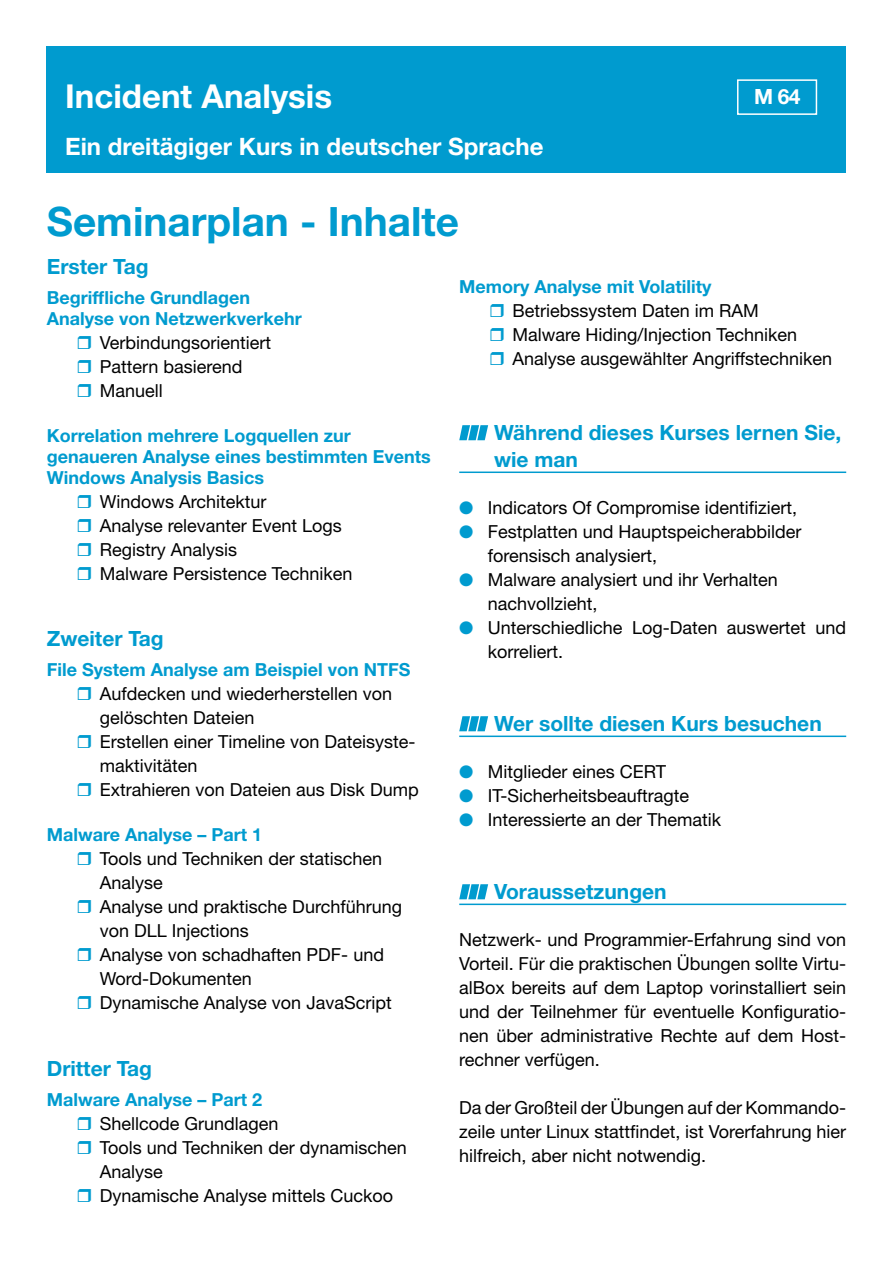
<style>
.page{position:relative;width:893px;height:1263px;background:#fff}
.page>*{position:absolute;margin:0;border:0;box-sizing:border-box;transform-origin:0 0}
.ÜS_Titel_groß{font:700 40.5px "Helvetica Neue LT Std";color:#009bcf}
.ÜS_groß_weiß{font:700 33px "Helvetica Neue LT Std";color:#fff}
.ÜS_klein_weiß{font:700 24px "Helvetica Neue LT Std";color:#fff}
.ÜS_Klein_14_pt_Linie{font:700 21px/27px "Helvetica Neue LT Std";color:#009bcf}
.ÜS_klein_Grundtext_1{font:700 21px "Helvetica Neue LT Std";color:#009bcf}
.t1{font:700 21px "Helvetica Neue LT Std";color:#fff}
.Grundtext_12_pt{font:18px/24px "Helvetica Neue LT Std";color:#000}
.Grundtext_Aufzählung{font:18px/24px "Helvetica Neue LT Std";color:#000}
.ÜS_klein_Grundtext_1-2{font:700 18px "Helvetica Neue LT Std";color:#009bcf}
.s1{color:#009bcf}
</style>
<div class="page">
<div style="left:47px;top:47px;width:799px;height:126px;background:#009bcf"></div>
<div style="left:737px;top:79px;width:80px;height:36px;border:2px solid #fff"></div>
<hr style="left:459px;top:471px;width:387px;height:2px;background:#009bcf">
<hr style="left:459px;top:735px;width:387px;height:2px;background:#009bcf">
<hr style="left:459px;top:903px;width:387px;height:2px;background:#009bcf">
<svg style="left:459px;top:425px;width:29px;height:15px"></svg>
<svg style="left:459px;top:716px;width:29px;height:15px"></svg>
<svg style="left:459px;top:884px;width:29px;height:15px"></svg>
<p class="ÜS_groß_weiß" style="left:65px;top:76px;width:268px">Incident Analysis</p>
<p class="ÜS_klein_weiß" style="left:65px;top:131px;width:480px">Ein dreitägiger Kurs in deutscher Sprache</p>
<p class="t1" style="left:754px;top:84px;width:48px">M 64</p>
<p class="ÜS_Titel_groß" style="left:47px;top:197px;width:414px">Seminarplan - Inhalte</p>
<p class="ÜS_klein_Grundtext_1" style="left:47px;top:254px;width:103px">Erster Tag</p>
<p class="ÜS_klein_Grundtext_1-2" style="left:47px;top:287px;width:205px">Begriffliche Grundlagen</p>
<p class="ÜS_klein_Grundtext_1-2" style="left:47px;top:308px;width:257px">Analyse von Netzwerkverkehr</p>
<p class="Grundtext_Aufzählung" style="left:100px;top:331px;width:173px">Verbindungsorientiert</p>
<p class="Grundtext_Aufzählung" style="left:100px;top:355px;width:144px">Pattern basierend</p>
<p class="Grundtext_Aufzählung" style="left:100px;top:379px;width:65px">Manuell</p>
<p class="ÜS_klein_Grundtext_1-2" style="left:47px;top:425px;width:305px">Korrelation mehrere Logquellen zur</p>
<p class="ÜS_klein_Grundtext_1-2" style="left:47px;top:446px;width:385px">genaueren Analyse eines bestimmten Events</p>
<p class="ÜS_klein_Grundtext_1-2" style="left:47px;top:467px;width:219px">Windows Analysis Basics</p>
<p class="Grundtext_Aufzählung" style="left:100px;top:490px;width:168px">Windows Architektur</p>
<p class="Grundtext_Aufzählung" style="left:100px;top:514px;width:244px">Analyse relevanter Event Logs</p>
<p class="Grundtext_Aufzählung" style="left:100px;top:538px;width:139px">Registry Analysis</p>
<p class="Grundtext_Aufzählung" style="left:100px;top:562px;width:254px">Malware Persistence Techniken</p>
<p class="ÜS_klein_Grundtext_1-2" style="left:459px;top:276px;width:254px">Memory Analyse mit Volatility</p>
<p class="Grundtext_Aufzählung" style="left:512px;top:299px;width:248px">Betriebssystem Daten im RAM</p>
<p class="Grundtext_Aufzählung" style="left:512px;top:323px;width:286px">Malware Hiding/Injection Techniken</p>
<p class="Grundtext_Aufzählung" style="left:512px;top:347px;width:321px">Analyse ausgewählter Angriffstechniken</p>
<p class="ÜS_Klein_14_pt_Linie" style="left:494px;top:419px;width:349px">Während dieses Kurses lernen Sie, wie man</p>
<p class="Grundtext_12_pt" style="left:459px;top:495px;width:339px"><span class="s1">●</span> Indicators Of Compromise identifiziert,</p>
<p class="Grundtext_12_pt" style="left:488px;top:519px;width:315px;text-indent:-28px"><span class="s1">●</span> Festplatten und Hauptspeicherabbilder forensisch analysiert,</p>
<p class="Grundtext_12_pt" style="left:488px;top:567px;width:292px;text-indent:-28px"><span class="s1">●</span> Malware analysiert und ihr Verhalten nachvollzieht,</p>
<p class="Grundtext_12_pt" style="left:488px;top:615px;width:360px;text-indent:-28px"><span class="s1">●</span> Unterschiedliche Log-Daten auswertet und korreliert.</p>
<p class="ÜS_klein_Grundtext_1" style="left:47px;top:626px;width:119px">Zweiter Tag</p>
<p class="ÜS_klein_Grundtext_1-2" style="left:47px;top:659px;width:365px">File System Analyse am Beispiel von NTFS</p>
<p class="Grundtext_Aufzählung" style="left:100px;top:682px;width:294px">Aufdecken und wiederherstellen von gelöschten Dateien</p>
<p class="Grundtext_Aufzählung" style="left:100px;top:730px;width:317px">Erstellen einer Timeline von Dateisyste&shy;maktivitäten</p>
<p class="Grundtext_Aufzählung" style="left:100px;top:778px;width:320px">Extrahieren von Dateien aus Disk Dump</p>
<p class="ÜS_klein_Grundtext_1-2" style="left:47px;top:824px;width:217px">Malware Analyse – Part 1</p>
<p class="Grundtext_Aufzählung" style="left:100px;top:847px;width:284px">Tools und Techniken der statischen<br>Analyse</p>
<p class="Grundtext_Aufzählung" style="left:100px;top:895px;width:304px">Analyse und praktische Durchführung von DLL Injections</p>
<p class="Grundtext_Aufzählung" style="left:100px;top:943px;width:286px">Analyse von schadhaften PDF- und<br>Word-Dokumenten</p>
<p class="Grundtext_Aufzählung" style="left:100px;top:991px;width:293px">Dynamische Analyse von JavaScript</p>
<p class="ÜS_Klein_14_pt_Linie" style="left:494px;top:710px;width:329px">Wer sollte diesen Kurs besuchen</p>
<p class="Grundtext_12_pt" style="left:459px;top:759px;width:208px"><span class="s1">●</span> Mitglieder eines CERT</p>
<p class="Grundtext_12_pt" style="left:459px;top:783px;width:231px"><span class="s1">●</span> IT-Sicherheitsbeauftragte</p>
<p class="Grundtext_12_pt" style="left:459px;top:807px;width:263px"><span class="s1">●</span> Interessierte an der Thematik</p>
<p class="ÜS_Klein_14_pt_Linie" style="left:494px;top:878px;width:174px">Voraussetzungen</p>
<p class="Grundtext_12_pt" style="left:459px;top:927px;width:388px;text-align:justify">Netzwerk- und Programmier-Erfahrung sind von Vorteil. Für die praktischen Übungen sollte Virtu&shy;alBox bereits auf dem Laptop vorinstalliert sein und der Teilnehmer für eventuelle Konfiguratio&shy;nen über administrative Rechte auf dem Host&shy;rechner verfügen.</p>
<p class="Grundtext_12_pt" style="left:459px;top:1095px;width:388px;text-align:justify">Da der Großteil der Übungen auf der Kommando&shy;zeile unter Linux stattfindet, ist Vorerfahrung hier hilfreich, aber nicht notwendig.</p>
<p class="ÜS_klein_Grundtext_1" style="left:47px;top:1055px;width:107px">Dritter Tag</p>
<p class="ÜS_klein_Grundtext_1-2" style="left:47px;top:1088px;width:217px">Malware Analyse – Part 2</p>
<p class="Grundtext_Aufzählung" style="left:100px;top:1111px;width:180px">Shellcode Grundlagen</p>
<p class="Grundtext_Aufzählung" style="left:100px;top:1135px;width:308px">Tools und Techniken der dynamischen<br>Analyse</p>
<p class="Grundtext_Aufzählung" style="left:100px;top:1183px;width:295px">Dynamische Analyse mittels Cuckoo</p>
</div>
